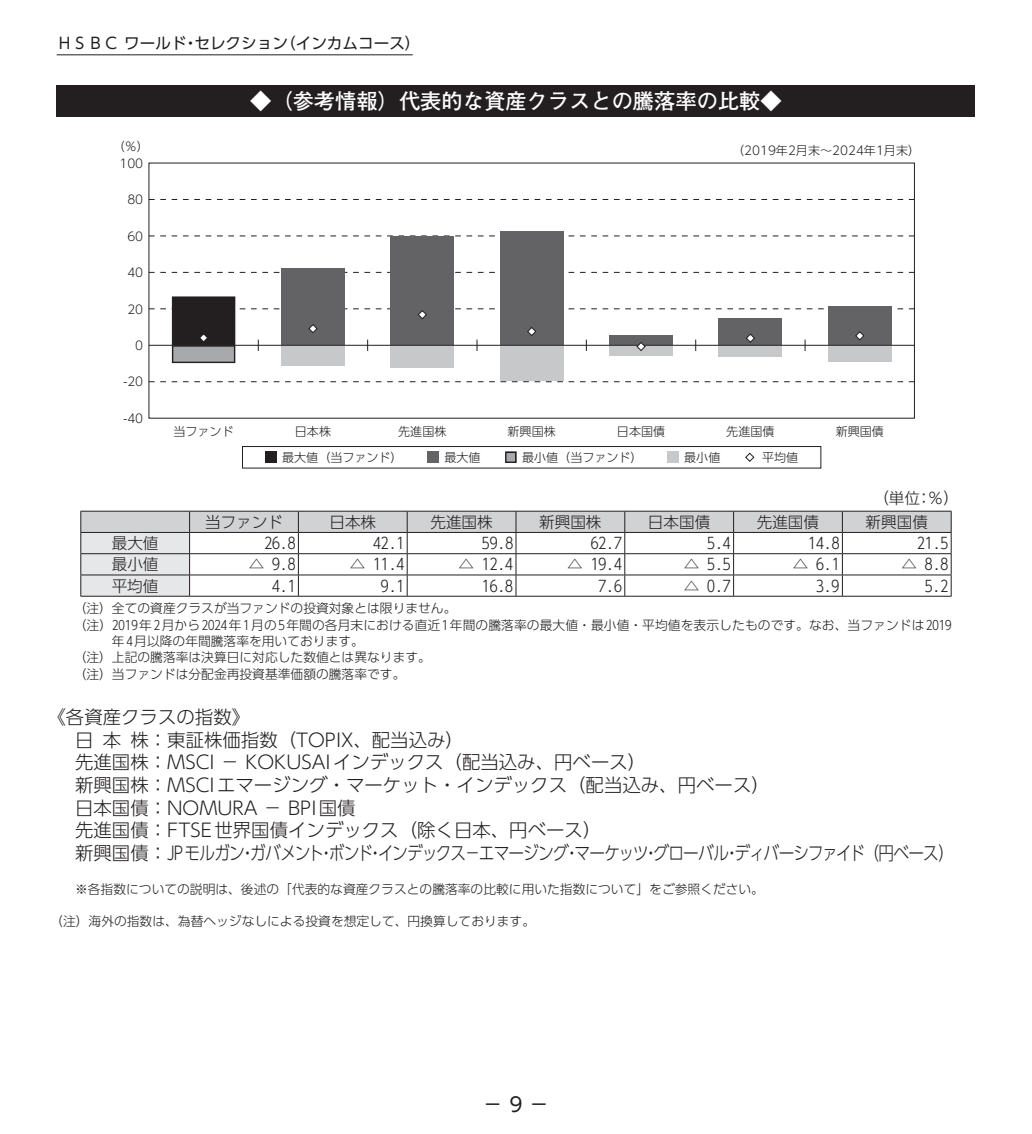
<style>
.page{position:relative;width:1032px;height:1134px;background:#fff}
.page>*{position:absolute;margin:0;border:0;box-sizing:border-box;transform-origin:0 0}
.t1{font:700 21.2px "Futo Go B101 Pro";color:#fff}
.t2{font:19.8px "UD Shin Go Pro";color:#231f20}
.t3{font:300 18.4px/22.6px "UD Shin Go Pro";color:#231f20}
.t4{font:300 15.6px "UD Shin Go Pro";color:#231f20}
.t5{font:15.6px "UD Shin Go Pro";color:#231f20}
.t6{font:300 12.8px "UD Shin Go Pro";color:#231f20}
.t7{font:300 12px "UD Shin Go Pro";color:#231f20}
</style>
<div class="page">
<div style="left:57px;top:86px;width:918px;height:31px;background:#231f20"></div>
<div style="left:242px;top:446px;width:579px;height:22px;border:1px solid #231f20"></div>
<svg style="left:265px;top:452px;width:11px;height:11px"></svg>
<div style="left:427px;top:452px;width:12px;height:11px;background:#636366"></div>
<svg style="left:505px;top:452px;width:11px;height:11px"></svg>
<div style="left:667px;top:452px;width:11px;height:11px;background:#c7c8ca"></div>
<svg style="left:745px;top:453px;width:9px;height:9px"></svg>
<svg style="left:151px;top:381px;width:762px;height:1px"></svg>
<svg style="left:151px;top:272px;width:762px;height:1px"></svg>
<svg style="left:151px;top:236px;width:762px;height:1px"></svg>
<svg style="left:151px;top:199px;width:762px;height:1px"></svg>
<div style="left:281px;top:268px;width:64px;height:77px;background:#636366"></div>
<div style="left:391px;top:236px;width:63px;height:109px;background:#636366"></div>
<div style="left:500px;top:231px;width:63px;height:114px;background:#636366"></div>
<div style="left:281px;top:345px;width:64px;height:21px;background:#c7c8ca"></div>
<div style="left:391px;top:345px;width:63px;height:23px;background:#c7c8ca"></div>
<div style="left:500px;top:345px;width:63px;height:36px;background:#c7c8ca"></div>
<svg style="left:151px;top:296px;width:762px;height:67px"></svg>
<hr style="left:81px;top:596px;width:109px;height:1px;background:#231f20">
<svg style="left:80px;top:511px;width:872px;height:85px"></svg>
<hr style="left:190px;top:596px;width:108px;height:1px;background:#231f20">
<hr style="left:298px;top:596px;width:109px;height:1px;background:#231f20">
<hr style="left:407px;top:596px;width:109px;height:1px;background:#231f20">
<hr style="left:516px;top:596px;width:109px;height:1px;background:#231f20">
<hr style="left:625px;top:596px;width:108px;height:1px;background:#231f20">
<hr style="left:733px;top:596px;width:109px;height:1px;background:#231f20">
<hr style="left:842px;top:596px;width:109px;height:1px;background:#231f20">
<hr style="left:57px;top:54px;width:356px;height:1px;background:#231f20">
<p class="t5" style="left:57px;top:31px;width:365px">ＨＳＢＣ ワールド・セレクション（インカムコース）</p>
<p class="t7" style="left:113px;top:137px;width:38px">（％）</p>
<p class="t7" style="left:119px;top:153px;width:25px">100</p>
<p class="t7" style="left:127px;top:190px;width:17px">80</p>
<p class="t7" style="left:127px;top:226px;width:17px">60</p>
<p class="t7" style="left:127px;top:263px;width:17px">40</p>
<p class="t7" style="left:127px;top:299px;width:17px">20</p>
<p class="t7" style="left:135px;top:336px;width:9px">0</p>
<p class="t7" style="left:124px;top:372px;width:21px">-20</p>
<p class="t7" style="left:124px;top:409px;width:21px">-40</p>
<h1 class="t1" style="left:250px;top:84px;width:533px">◆（参考情報）代表的な資産クラスとの騰落率の比較◆</h1>
<p class="t7" style="left:732px;top:140px;width:189px">（2019年2月末～2024年1月末）</p>
<p class="t7" style="left:173px;top:422px;width:62px">当ファンド</p>
<p class="t7" style="left:295px;top:422px;width:38px">日本株</p>
<p class="t7" style="left:398px;top:422px;width:50px">先進国株</p>
<p class="t7" style="left:508px;top:422px;width:50px">新興国株</p>
<p class="t7" style="left:617px;top:422px;width:50px">日本国債</p>
<p class="t7" style="left:726px;top:422px;width:50px">先進国債</p>
<p class="t7" style="left:836px;top:422px;width:50px">新興国債</p>
<p class="t7" style="left:282px;top:448px;width:122px">最大値（当ファンド）</p>
<p class="t7" style="left:444px;top:448px;width:38px">最大値</p>
<p class="t7" style="left:522px;top:448px;width:122px">最小値（当ファンド）</p>
<p class="t7" style="left:684px;top:448px;width:38px">最小値</p>
<p class="t7" style="left:762px;top:448px;width:38px">平均値</p>
<p class="t4" style="left:881px;top:485px;width:72px">（単位：％）</p>
<p class="t4" style="left:205px;top:509px;width:79px">当ファンド</p>
<p class="t4" style="left:329px;top:509px;width:48px">日本株</p>
<p class="t4" style="left:430px;top:509px;width:64px">先進国株</p>
<p class="t4" style="left:539px;top:509px;width:64px">新興国株</p>
<p class="t4" style="left:648px;top:509px;width:64px">日本国債</p>
<p class="t4" style="left:757px;top:509px;width:64px">先進国債</p>
<p class="t4" style="left:865px;top:509px;width:64px">新興国債</p>
<p class="t4" style="left:112px;top:530px;width:48px">最大値</p>
<p class="t4" style="left:264px;top:530px;width:33px">26.8</p>
<p class="t4" style="left:373px;top:530px;width:33px">42.1</p>
<p class="t4" style="left:482px;top:530px;width:33px">59.8</p>
<p class="t4" style="left:591px;top:530px;width:33px">62.7</p>
<p class="t4" style="left:707px;top:530px;width:25px">5.4</p>
<p class="t4" style="left:808px;top:530px;width:33px">14.8</p>
<p class="t4" style="left:917px;top:530px;width:33px">21.5</p>
<p class="t4" style="left:112px;top:552px;width:48px">最小値</p>
<p class="t4" style="left:249px;top:552px;width:48px">△ 9.8</p>
<p class="t4" style="left:350px;top:552px;width:56px">△ 11.4</p>
<p class="t4" style="left:458px;top:552px;width:56px">△ 12.4</p>
<p class="t4" style="left:567px;top:552px;width:56px">△ 19.4</p>
<p class="t4" style="left:684px;top:552px;width:48px">△ 5.5</p>
<p class="t4" style="left:793px;top:552px;width:48px">△ 6.1</p>
<p class="t4" style="left:901px;top:552px;width:48px">△ 8.8</p>
<p class="t4" style="left:112px;top:573px;width:48px">平均値</p>
<p class="t4" style="left:272px;top:573px;width:25px">4.1</p>
<p class="t4" style="left:381px;top:573px;width:25px">9.1</p>
<p class="t4" style="left:482px;top:573px;width:33px">16.8</p>
<p class="t4" style="left:598px;top:573px;width:25px">7.6</p>
<p class="t4" style="left:684px;top:573px;width:48px">△ 0.7</p>
<p class="t4" style="left:816px;top:573px;width:25px">3.9</p>
<p class="t4" style="left:925px;top:573px;width:25px">5.2</p>
<p class="t6" style="left:74px;top:598px;width:384px">（注）全ての資産クラスが当ファンドの投資対象とは限りません。</p>
<p class="t6" style="left:74px;top:614px;width:879px">（注）2019年2月から2024年1月の5年間の各月末における直近1年間の騰落率の最大値・最小値・平均値を表示したものです。なお、当ファンドは2019</p>
<p class="t6" style="left:112px;top:631px;width:253px">年4月以降の年間騰落率を用いております。</p>
<p class="t6" style="left:74px;top:647px;width:359px">（注）上記の騰落率は決算日に対応した数値とは異なります。</p>
<p class="t6" style="left:74px;top:663px;width:333px">（注）当ファンドは分配金再投資基準価額の騰落率です。</p>
<p class="t3" style="left:75px;top:705px;width:880px;text-indent:-28px">《各資産クラスの指数》<br>日本株：東証株価指数（TOPIX、配当込み）<br>先進国株：MSCI － KOKUSAIインデックス（配当込み、円ベース）<br>新興国株：MSCIエマージング・マーケット・インデックス（配当込み、円ベース）<br>日本国債：NOMURA － BPI国債<br>先進国債：FTSE世界国債インデックス（除く日本、円ベース）<br>新興国債：JPモルガン・ガバメント・ボンド・インデックス－エマージング・マーケッツ・グローバル・ディバーシファイド（円ベース）</p>
<p class="t6" style="left:75px;top:878px;width:690px">※各指数についての説明は、後述の「代表的な資産クラスとの騰落率の比較に用いた指数について」をご参照ください。</p>
<p class="t6" style="left:50px;top:911px;width:486px">（注）海外の指数は、為替ヘッジなしによる投資を想定して、円換算しております。</p>
<h2 class="t2" style="left:483px;top:1088px;width:67px">－ 9 －</h2>
</div>
